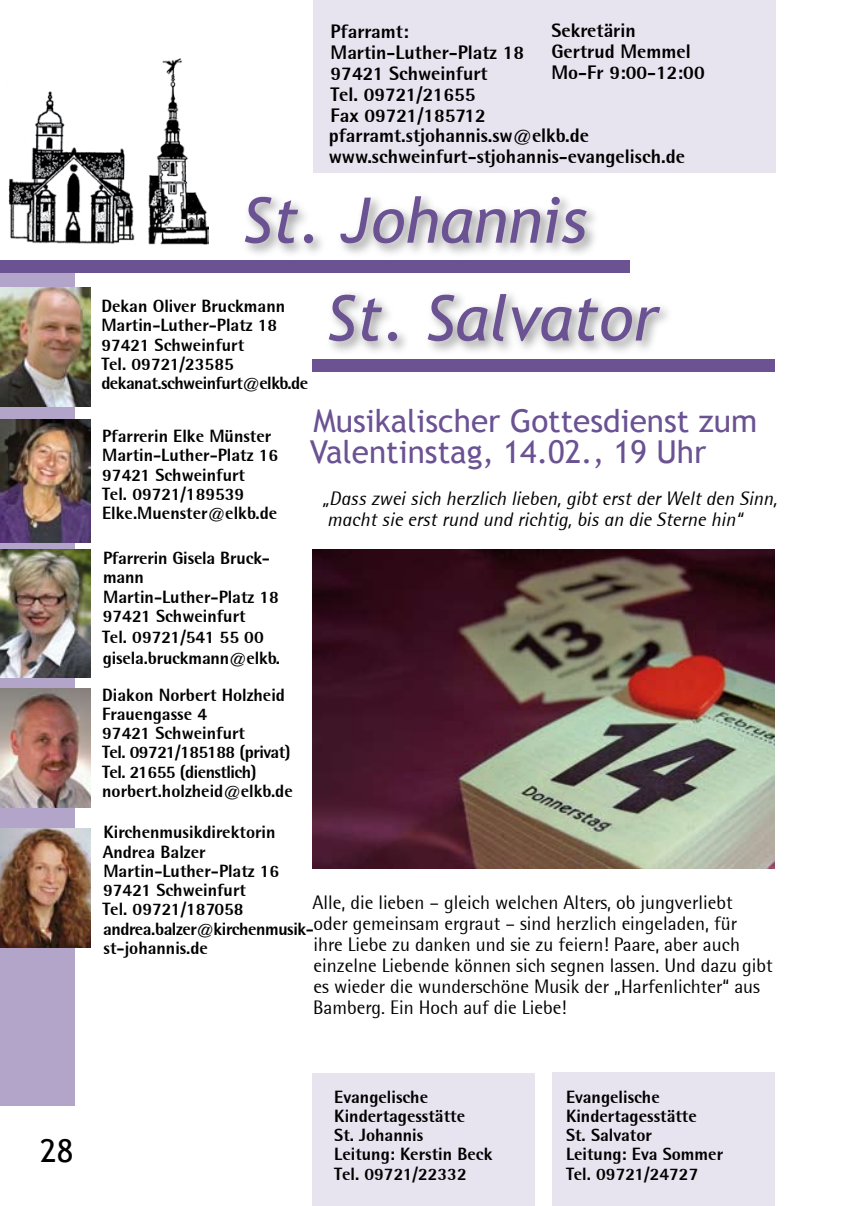
<style>
.page{position:relative;width:849px;height:1206px;background:#fff}
.page>*{position:absolute;margin:0;border:0;box-sizing:border-box;transform-origin:0 0}
.t1{font:italic 63px "Trebuchet MS";color:#6a5293}
.t2{font:31.5px/31.5px "Trebuchet MS";color:#6a5293}
.t3{font:31.5px "Trebuchet MS";color:#000}
.t4{font:19.25px/21px "Rotis Semi Sans";color:#000}
.t5{font:800 19.25px/21px "Rotis Semi Sans";color:#000}
.t6{font:italic 19.25px/21px "Rotis Semi Sans";color:#000}
.t7{font:800 17.5px/19.2px "Rotis Semi Sans";color:#000}
</style>
<div class="page">
<div style="left:552px;top:1071px;width:222px;height:134px;background:#e7e3ef"></div>
<div style="left:313px;top:1073px;width:222px;height:132px;background:#e7e3ef"></div>
<div style="left:0;top:273px;width:74px;height:832px;background:#b2a5c9"></div>
<div style="left:0;top:260px;width:629px;height:13px;background:#6a5293"></div>
<div style="left:239px;top:190px;width:362px;height:69px;background:#000;opacity:.45"></div>
<img style="left:0;top:419px;width:91px;height:123px">
<img style="left:0;top:688px;width:91px;height:119px">
<div style="left:312px;top:359px;width:462px;height:13px;background:#6a5293"></div>
<div style="left:323px;top:288px;width:351px;height:69px;background:#000;opacity:.45"></div>
<div style="left:313px;top:0;width:462px;height:172px;background:#e7e3ef"></div>
<img style="left:8px;top:91px;width:127px;height:153px">
<img style="left:0;top:288px;width:91px;height:119px">
<img style="left:148px;top:58px;width:60px;height:186px">
<img style="left:0;top:828px;width:91px;height:119px">
<img style="left:0;top:549px;width:91px;height:128px">
<img style="left:313px;top:550px;width:461px;height:318px">
<h2 class="t3" style="left:40px;top:1132px;width:17px">28</h2>
<p class="t5" style="left:330px;top:20px;width:195px">Pfarramt:<br>Martin-Luther-Platz 18<br>97421 Schweinfurt<br>Tel. 09721/21655<br>Fax 09721/185712</p>
<p class="t5" style="left:551px;top:20px;width:155px">Sekretärin<br>Gertrud Memmel<br>Mo-Fr 9:00-12:00</p>
<p class="t5" style="left:328px;top:125px;width:357px">pfarramt.stjohannis.sw@elkb.de www.schweinfurt-stjohannis-evangelisch.de</p>
<h1 class="t1" style="left:242px;top:183px;width:346px">St. Johannis</h1>
<h1 class="t1" style="left:326px;top:281px;width:334px">St. Salvator</h1>
<p class="t7" style="left:101px;top:296px;width:208px">Dekan Oliver Bruckmann<br>Martin-Luther-Platz 18<br>97421 Schweinfurt<br>Tel. 09721/23585 dekanat.schweinfurt@elkb.de</p>
<p class="t7" style="left:102px;top:426px;width:177px">Pfarrerin Elke Münster<br>Martin-Luther-Platz 16<br>97421 Schweinfurt<br>Tel. 09721/189539<br>Elke.Muenster@elkb.de</p>
<h2 class="t2" style="left:310px;top:405px;width:448px">Musikalischer Gottesdienst zum<br>Valentinstag, 14.02., 19 Uhr</h2>
<p class="t6" style="left:322px;top:487px;width:456px">„Dass zwei sich herzlich lieben, gibt erst der Welt den Sinn, macht sie erst rund und richtig, bis an die Sterne hin“</p>
<p class="t7" style="left:103px;top:548px;width:178px">Pfarrerin Gisela Bruck&shy;mann<br>Martin-Luther-Platz 18<br>97421 Schweinfurt</p>
<p class="t7" style="left:102px;top:626px;width:179px;line-height:21px">Tel. 09721/541 55 00 gisela.bruckmann@elkb.</p>
<p class="t7" style="left:102px;top:684px;width:192px">Diakon Norbert Holzheid<br>Frauengasse 4<br>97421 Schweinfurt<br>Tel. 09721/185188 (privat)<br>Tel. 21655 (dienstlich) norbert.holzheid@elkb.de</p>
<p class="t7" style="left:102px;top:822px;width:213px">Kirchenmusikdirektorin<br>Andrea Balzer<br>Martin-Luther-Platz 16<br>97421 Schweinfurt<br>Tel. 09721/187058 andrea.balzer@kirchenmusik&shy;st-johannis.de</p>
<p class="t4" style="left:312px;top:891px;width:462px">Alle, die lieben – gleich welchen Alters, ob jungverliebt<br>oder gemeinsam ergraut – sind herzlich eingeladen, für<br>ihre Liebe zu danken und sie zu feiern! Paare, aber auch einzelne Liebende können sich segnen lassen. Und dazu gibt es wieder die wunderschöne Musik der „Harfenlichter“ aus Bamberg. Ein Hoch auf die Liebe!</p>
<p class="t7" style="left:334px;top:1086px;width:160px">Evangelische<br>Kindertagesstätte<br>St. Johannis<br>Leitung: Kerstin Beck<br>Tel. 09721/22332</p>
<p class="t7" style="left:566px;top:1086px;width:159px">Evangelische<br>Kindertagesstätte<br>St. Salvator<br>Leitung: Eva Sommer<br>Tel. 09721/24727</p>
</div>
